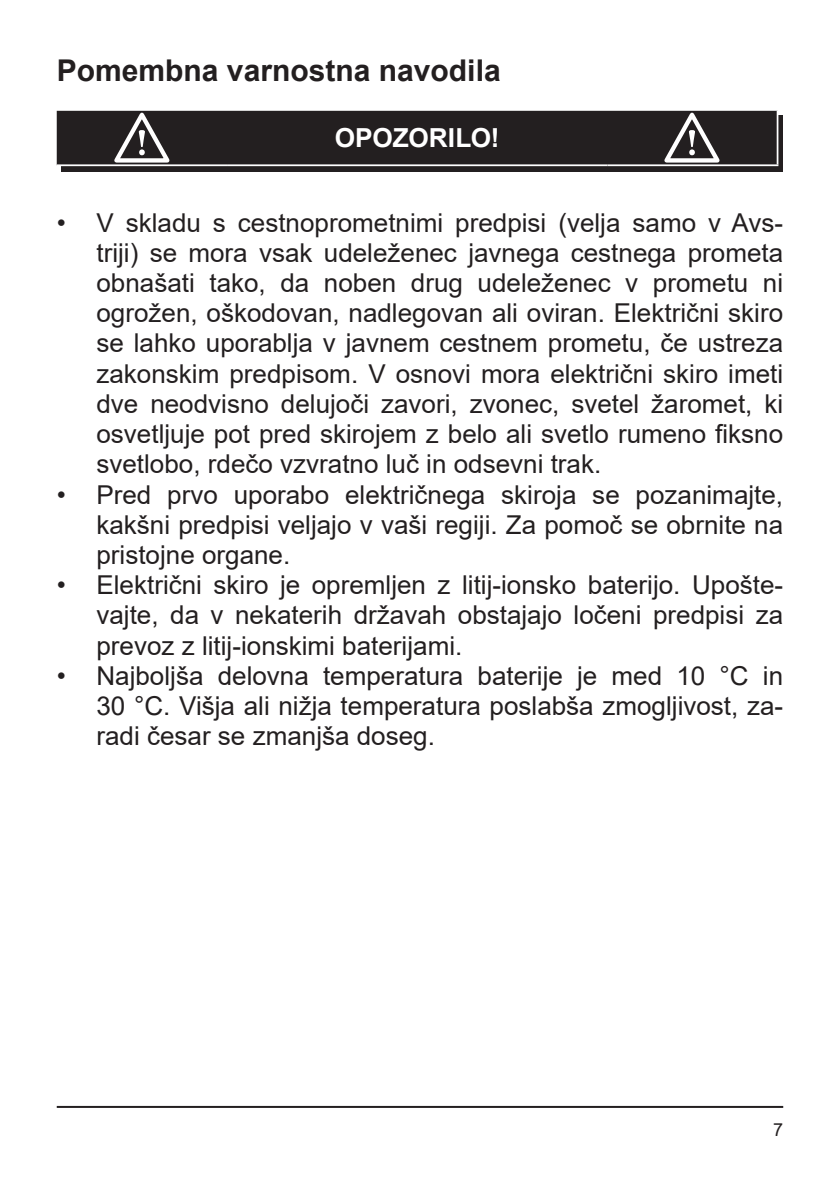
<style>
.page{position:relative;width:840px;height:1191px;background:#fff}
.page>*{position:absolute;margin:0;border:0;box-sizing:border-box;transform-origin:0 0}
.t1{font:700 30px "Arial";color:#231f20}
.t2{font:700 26.2px "Arial";letter-spacing:-.005em;color:#fff}
.t3{font:26px/30.2px "Arial";color:#231f20;text-align:justify}
.t4{font:18px "Arial";color:#231f20}
</style>
<div class="page">
<hr style="left:57px;top:1106px;width:725px;height:2px;background:#231f20">
<svg style="left:62px;top:116px;width:720px;height:56px;background:#292526"></svg>
<hr style="left:776px;top:111px;width:2px;height:53px;background:#fff">
<hr style="left:57px;top:164px;width:170px;height:2px;background:#fff">
<hr style="left:227px;top:164px;width:380px;height:2px;background:#fff">
<hr style="left:607px;top:164px;width:171px;height:2px;background:#fff">
<svg style="left:57px;top:110px;width:720px;height:55px;background:#302c2d"></svg>
<p class="t1" style="left:57px;top:49px;width:445px">Pomembna varnostna navodila</p>
<p class="t2" style="left:334px;top:119px;width:166px">OPOZORILO!</p>
<p class="t3" style="left:96px;top:207px;width:687px;text-indent:-40px">• V skladu s cestnoprometnimi predpisi (velja samo v Avs&shy;triji) se mora vsak udeleženec javnega cestnega prometa obnašati tako, da noben drug udeleženec v prometu ni ogrožen, oškodovan, nadlegovan ali oviran. Električni skiro se lahko uporablja v javnem cestnem prometu, če ustreza zakonskim predpisom. V osnovi mora električni skiro imeti dve neodvisno delujoči zavori, zvonec, svetel žaromet, ki osvetljuje pot pred skirojem z belo ali svetlo rumeno fiksno svetlobo, rdečo vzvratno luč in odsevni trak.</p>
<p class="t3" style="left:96px;top:479px;width:687px;text-indent:-40px">• Pred prvo uporabo električnega skiroja se pozanimajte, kakšni predpisi veljajo v vaši regiji. Za pomoč se obrnite na pristojne organe.</p>
<p class="t3" style="left:96px;top:570px;width:687px;text-indent:-40px">• Električni skiro je opremljen z litij-ionsko baterijo. Upošte&shy;vajte, da v nekaterih državah obstajajo ločeni predpisi za prevoz z litij-ionskimi baterijami.</p>
<p class="t3" style="left:96px;top:660px;width:687px;text-indent:-40px">• Najboljša delovna temperatura baterije je med 10 °C in 30 °C. Višja ali nižja temperatura poslabša zmogljivost, za&shy;radi česar se zmanjša doseg.</p>
<p class="t4" style="left:772px;top:1117px;width:12px">7</p>
</div>
